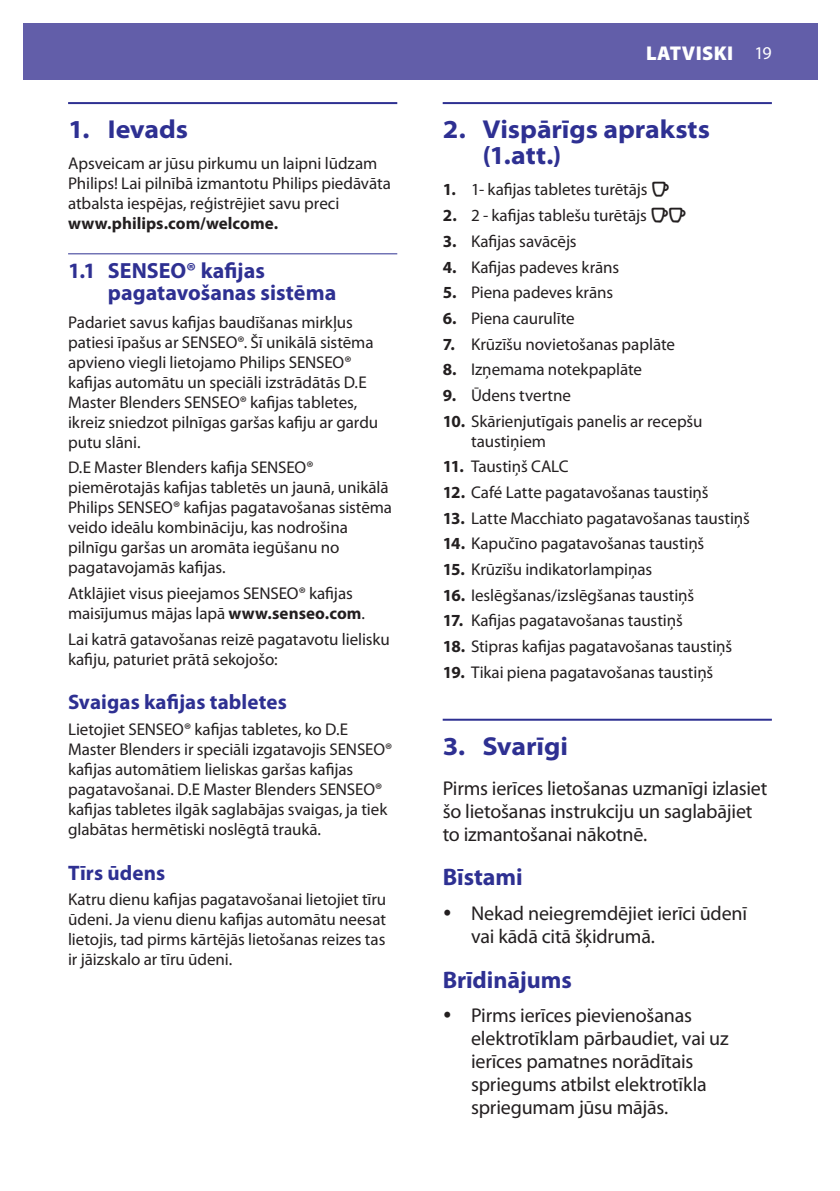
<style>
.page{position:relative;width:840px;height:1191px;background:#fff}
.page>*{position:absolute;margin:0;border:0;box-sizing:border-box;transform-origin:0 0}
.VIRSRAKSTS{font:700 semi-expanded 26px/26px "Myriad Pro";letter-spacing:-.005em;color:#2e3092}
.maz_VIRSRAKSTS_liels{font:700 24px "Myriad Pro";color:#2e3092}
.mazais_VIRSRAKSTS{font:700 22px/22px "Myriad Pro";color:#2e3092}
.mazVIRSRAKSTS{font:700 21px "Myriad Pro";letter-spacing:.005em;color:#2e3092}
.BULETETS_liels{font:20px/23px "Myriad Pro";letter-spacing:-.01em;color:#231f20}
.t1{font:900 20px "Myriad Pro";letter-spacing:.02em;color:#fff}
.t2{font:18px "Myriad Pro";color:#fff}
.PARASTS{font:17px/20px "Myriad Pro";letter-spacing:-.005em;color:#231f20}
.NUMURETS_par{font:17px/20px "Myriad Pro";letter-spacing:-.005em;color:#231f20}
.s1{font-weight:700}
</style>
<div class="page">
<div style="left:23px;top:23px;width:793px;height:56px;background:#625ea9"></div>
<hr style="left:68px;top:102px;width:329px;height:2px;background:#2e3092">
<hr style="left:68px;top:253px;width:329px;height:1px;background:#2e3092">
<hr style="left:442px;top:102px;width:329px;height:2px;background:#2e3092">
<hr style="left:442px;top:718px;width:329px;height:2px;background:#2e3092">
<p class="VIRSRAKSTS" style="left:68px;top:117px;width:121px">1. Ievads</p>
<p class="PARASTS" style="left:68px;top:153px;width:324px">Apsveicam ar jūsu pirkumu un laipni lūdzam Philips! Lai pilnībā izmantotu Philips piedāvāta atbalsta iespējas, reģistrējiet savu preci <span class="s1">www.philips.com/welcome.</span></p>
<p class="mazais_VIRSRAKSTS" style="left:108px;top:260px;width:230px;text-indent:-40px">1.1 SENSEO® kafijas pagatavošanas sistēma</p>
<p class="PARASTS" style="left:68px;top:311px;width:311px">Padariet savus kafijas baudīšanas mirkļus patiesi īpašus ar SENSEO®. Šī unikālā sistēma apvieno viegli lietojamo Philips SENSEO® kafijas automātu un speciāli izstrādātās D.E Master Blenders SENSEO® kafijas tabletes, ikreiz sniedzot pilnīgas garšas kafiju ar gardu putu slāni.</p>
<p class="PARASTS" style="left:68px;top:457px;width:325px">D.E Master Blenders kafija SENSEO® piemērotajās kafijas tabletēs un jaunā, unikālā Philips SENSEO® kafijas pagatavošanas sistēma veido ideālu kombināciju, kas nodrošina pilnīgu garšas un aromāta iegūšanu no pagatavojamās kafijas.</p>
<p class="PARASTS" style="left:68px;top:583px;width:298px">Atklājiet visus pieejamos SENSEO® kafijas maisījumus mājas lapā <span class="s1">www.senseo.com</span>.</p>
<p class="PARASTS" style="left:68px;top:628px;width:323px">Lai katrā gatavošanas reizē pagatavotu lielisku kafiju, paturiet prātā sekojošo:</p>
<p class="mazVIRSRAKSTS" style="left:68px;top:690px;width:220px">Svaigas kafijas tabletes</p>
<p class="PARASTS" style="left:68px;top:719px;width:325px">Lietojiet SENSEO® kafijas tabletes, ko D.E Master Blenders ir speciāli izgatavojis SENSEO® kafijas automātiem lieliskas garšas kafijas pagatavošanai. D.E Master Blenders SENSEO® kafijas tabletes ilgāk saglabājas svaigas, ja tiek glabātas hermētiski noslēgtā traukā.</p>
<p class="mazVIRSRAKSTS" style="left:68px;top:861px;width:99px">Tīrs ūdens</p>
<p class="PARASTS" style="left:68px;top:889px;width:319px;text-align:justify">Katru dienu kafijas pagatavošanai lietojiet tīru ūdeni. Ja vienu dienu kafijas automātu neesat lietojis, tad pirms kārtējās lietošanas reizes tas ir jāizskalo ar tīru ūdeni.</p>
<p class="t1" style="left:645px;top:42px;width:89px">LATVISKI</p>
<p class="t2" style="left:754px;top:42px;width:19px">19</p>
<p class="VIRSRAKSTS" style="left:482px;top:117px;width:229px;text-indent:-40px">2. Vispārīgs apraksts (1.att.)</p>
<p class="NUMURETS_par" style="left:442px;top:179px;width:206px"><span class="s1">1.</span> 1- kafijas tabletes turētājs</p>
<p class="NUMURETS_par" style="left:442px;top:205px;width:205px"><span class="s1">2.</span> 2 - kafijas tablešu turētājs</p>
<p class="NUMURETS_par" style="left:442px;top:231px;width:135px"><span class="s1">3.</span> Kafijas savācējs</p>
<p class="NUMURETS_par" style="left:442px;top:256px;width:178px"><span class="s1">4.</span> Kafijas padeves krāns</p>
<p class="NUMURETS_par" style="left:442px;top:282px;width:172px"><span class="s1">5.</span> Piena padeves krāns</p>
<p class="NUMURETS_par" style="left:442px;top:308px;width:133px"><span class="s1">6.</span> Piena caurulīte</p>
<p class="NUMURETS_par" style="left:442px;top:333px;width:234px"><span class="s1">7.</span> Krūzīšu novietošanas paplāte</p>
<p class="NUMURETS_par" style="left:442px;top:359px;width:201px"><span class="s1">8.</span> Izņemama notekpaplāte</p>
<p class="NUMURETS_par" style="left:442px;top:385px;width:130px"><span class="s1">9.</span> Ūdens tvertne</p>
<p class="NUMURETS_par" style="left:471px;top:410px;width:233px;text-indent:-28px"><span class="s1">10.</span> Skārienjutīgais panelis ar recepšu taustiņiem</p>
<p class="NUMURETS_par" style="left:442px;top:456px;width:127px"><span class="s1">11.</span> Taustiņš CALC</p>
<p class="NUMURETS_par" style="left:442px;top:482px;width:267px"><span class="s1">12.</span> Café Latte pagatavošanas taustiņš</p>
<p class="NUMURETS_par" style="left:442px;top:507px;width:308px"><span class="s1">13.</span> Latte Macchiato pagatavošanas taustiņš</p>
<p class="NUMURETS_par" style="left:442px;top:533px;width:263px"><span class="s1">14.</span> Kapučīno pagatavošanas taustiņš</p>
<p class="NUMURETS_par" style="left:442px;top:559px;width:211px"><span class="s1">15.</span> Krūzīšu indikatorlampiņas</p>
<p class="NUMURETS_par" style="left:442px;top:584px;width:253px"><span class="s1">16.</span> Ieslēgšanas/izslēgšanas taustiņš</p>
<p class="NUMURETS_par" style="left:442px;top:610px;width:241px"><span class="s1">17.</span> Kafijas pagatavošanas taustiņš</p>
<p class="NUMURETS_par" style="left:442px;top:636px;width:291px"><span class="s1">18.</span> Stipras kafijas pagatavošanas taustiņš</p>
<p class="NUMURETS_par" style="left:442px;top:661px;width:272px"><span class="s1">19.</span> Tikai piena pagatavošanas taustiņš</p>
<p class="VIRSRAKSTS" style="left:442px;top:733px;width:127px">3. Svarīgi</p>
<p class="BULETETS_liels" style="left:442px;top:776px;width:326px">Pirms ierīces lietošanas uzmanīgi izlasiet šo lietošanas instrukciju un saglabājiet to izmantošanai nākotnē.</p>
<p class="maz_VIRSRAKSTS_liels" style="left:442px;top:864px;width:81px">Bīstami</p>
<p class="BULETETS_liels" style="left:471px;top:901px;width:277px">Nekad neiegremdējiet ierīci ūdenī vai kādā citā šķidrumā.</p>
<p class="maz_VIRSRAKSTS_liels" style="left:442px;top:966px;width:130px">Brīdinājums</p>
<p class="BULETETS_liels" style="left:471px;top:1003px;width:259px">Pirms ierīces pievienošanas elektrotīklam pārbaudiet, vai uz ierīces pamatnes norādītais spriegums atbilst elektrotīkla spriegumam jūsu mājās.</p>
</div>
